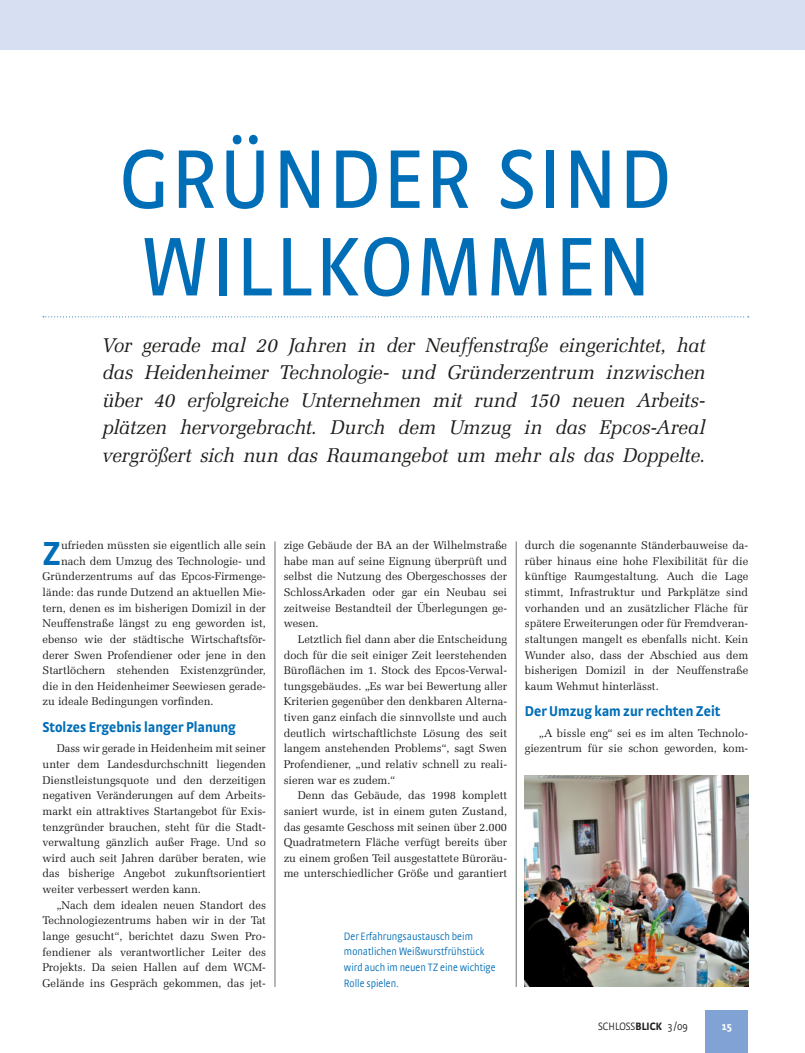
<style>
.page{position:relative;width:805px;height:1053px;background:#fff}
.page>*{position:absolute;margin:0;border:0;box-sizing:border-box;transform-origin:0 0}
.t1{font:87.5px/87.5px "Strada Cond";letter-spacing:.03em;color:#006eb7}
.t2{font:700 35.12px "Strada Cond";color:#006eb7}
.t3{font:italic 20px/27.5px "Zapf Elliptical 711 BT";letter-spacing:-.005em;color:#1d1d1b;text-align:justify}
.t4{font:700 15px "Strada Cond";color:#006eb7}
.t5{font:11.25px/15.6px "Zapf Elliptical 711 BT";color:#1d1d1b;text-align:justify}
.t6{font:300 11.25px/15.6px "Strada Cond";color:#006eb7}
.t7{font:300 11.25px "Strada Cond";color:#1d1d1b}
.t8{font:700 11.25px "Strada Cond";color:#fff}
.s1{font-weight:700}
</style>
<div class="page">
<div style="left:705px;top:1010px;width:43px;height:42px;background:#81a2d5"></div>
<hr style="left:275px;top:541px;width:1px;height:445px;background:#1d1d1b">
<hr style="left:515px;top:541px;width:1px;height:445px;background:#1d1d1b">
<svg style="left:43px;top:316px;width:705px;height:1px"></svg>
<img style="left:524px;top:775px;width:224px;height:211px">
<div style="left:0;top:0;width:804px;height:50px;background:#d7dff2"></div>
<p class="t1" style="left:120px;top:143px;width:552px">GRÜNDER SIND<br>WILLKOMMEN</p>
<p class="t3" style="left:103px;top:331px;width:604px">Vor gerade mal 20 Jahren in der Neuffenstraße eingerichtet, hat das Heidenheimer Technologie- und Gründerzentrum inzwischen über 40 erfolgreiche Unternehmen mit rund 150 neuen Arbeits&shy;plätzen hervorgebracht. Durch dem Umzug in das Epcos-Areal vergrößert sich nun das Raumangebot um mehr als das Doppelte.</p>
<p class="t2" style="left:43px;top:539px;width:20px">Z</p>
<p class="t5" style="left:61px;top:537px;width:206px">ufrieden müssten sie eigentlich alle sein</p>
<p class="t5" style="left:61px;top:553px;width:206px">nach dem Umzug des Technologie- und</p>
<p class="t5" style="left:43px;top:568px;width:225px">Gründerzentrums auf das Epcos-Firmenge-</p>
<p class="t5" style="left:43px;top:584px;width:225px">lände: das runde Dutzend an aktuellen Mie-</p>
<p class="t5" style="left:43px;top:600px;width:225px">tern, denen es im bisherigen Domizil in der</p>
<p class="t5" style="left:43px;top:615px;width:225px">Neuffenstraße längst zu eng geworden ist,</p>
<p class="t5" style="left:43px;top:631px;width:225px">ebenso wie der städtische Wirtschaftsför-</p>
<p class="t5" style="left:43px;top:646px;width:225px">derer Swen Profendiener oder jene in den</p>
<p class="t5" style="left:43px;top:662px;width:225px">Startlöchern stehenden Existenzgründer,</p>
<p class="t5" style="left:43px;top:678px;width:225px">die in den Heidenheimer Seewiesen gerade-</p>
<p class="t5" style="left:43px;top:693px;width:172px">zu ideale Bedingungen vorfinden.</p>
<p class="t4" style="left:43px;top:720px;width:195px">Stolzes Ergebnis langer Planung</p>
<p class="t5" style="left:57px;top:740px;width:211px">Dass wir gerade in Heidenheim mit seiner</p>
<p class="t5" style="left:43px;top:756px;width:225px">unter dem Landesdurchschnitt liegenden</p>
<p class="t5" style="left:43px;top:771px;width:225px">Dienstleistungsquote und den derzeitigen</p>
<p class="t5" style="left:43px;top:787px;width:225px">negativen Veränderungen auf dem Arbeits-</p>
<p class="t5" style="left:43px;top:803px;width:225px">markt ein attraktives Startangebot für Exis-</p>
<p class="t5" style="left:43px;top:818px;width:225px">tenzgründer brauchen, steht für die Stadt-</p>
<p class="t5" style="left:43px;top:834px;width:225px">verwaltung gänzlich außer Frage. Und so</p>
<p class="t5" style="left:43px;top:850px;width:225px">wird auch seit Jahren darüber beraten, wie</p>
<p class="t5" style="left:43px;top:865px;width:225px">das bisherige Angebot zukunftsorientiert</p>
<p class="t5" style="left:43px;top:881px;width:160px">weiter verbessert werden kann.</p>
<p class="t5" style="left:57px;top:896px;width:211px">„Nach dem idealen neuen Standort des</p>
<p class="t5" style="left:43px;top:912px;width:225px">Technologiezentrums haben wir in der Tat</p>
<p class="t5" style="left:43px;top:928px;width:225px">lange gesucht“, berichtet dazu Swen Pro-</p>
<p class="t5" style="left:43px;top:943px;width:225px">fendiener als verantwortlicher Leiter des</p>
<p class="t5" style="left:43px;top:959px;width:225px">Projekts. Da seien Hallen auf dem WCM-</p>
<p class="t5" style="left:43px;top:975px;width:225px">Gelände ins Gespräch gekommen, das jet-</p>
<p class="t5" style="left:283px;top:537px;width:225px">zige Gebäude der BA an der Wilhelmstraße</p>
<p class="t5" style="left:283px;top:553px;width:225px">habe man auf seine Eignung überprüft und</p>
<p class="t5" style="left:283px;top:568px;width:225px">selbst die Nutzung des Obergeschosses der</p>
<p class="t5" style="left:283px;top:584px;width:225px">Schloss Arkaden oder gar ein Neubau sei</p>
<p class="t5" style="left:283px;top:600px;width:225px">zeitweise Bestandteil der Überlegungen ge-</p>
<p class="t5" style="left:283px;top:615px;width:36px">wesen.</p>
<p class="t5" style="left:298px;top:631px;width:211px">Letztlich fiel dann aber die Entscheidung</p>
<p class="t5" style="left:283px;top:646px;width:225px">doch für die seit einiger Zeit leerstehenden</p>
<p class="t5" style="left:283px;top:662px;width:225px">Büroflächen im 1. Stock des Epcos-Verwal-</p>
<p class="t5" style="left:283px;top:678px;width:225px">tungsgebäudes. „Es war bei Bewertung aller</p>
<p class="t5" style="left:283px;top:693px;width:225px">Kriterien gegenüber den denkbaren Alterna-</p>
<p class="t5" style="left:283px;top:709px;width:225px">tiven ganz einfach die sinnvollste und auch</p>
<p class="t5" style="left:283px;top:725px;width:225px">deutlich wirtschaftlichste Lösung des seit</p>
<p class="t5" style="left:283px;top:740px;width:225px">langem anstehenden Problems“, sagt Swen</p>
<p class="t5" style="left:283px;top:756px;width:225px">Profendiener, „und relativ schnell zu reali-</p>
<p class="t5" style="left:283px;top:771px;width:113px">sieren war es zudem.“</p>
<p class="t5" style="left:298px;top:787px;width:211px">Denn das Gebäude, das 1998 komplett</p>
<p class="t5" style="left:283px;top:803px;width:225px">saniert wurde, ist in einem guten Zustand,</p>
<p class="t5" style="left:283px;top:818px;width:225px">das gesamte Geschoss mit seinen über 2.000</p>
<p class="t5" style="left:283px;top:834px;width:225px">Quadratmetern Fläche verfügt bereits über</p>
<p class="t5" style="left:283px;top:850px;width:225px">zu einem großen Teil ausgestattete Büroräu-</p>
<p class="t5" style="left:283px;top:865px;width:225px">me unterschiedlicher Größe und garantiert</p>
<p class="t5" style="left:524px;top:537px;width:225px">durch die sogenannte Ständerbauweise da&shy;rüber hinaus eine hohe Flexibilität für die künftige Raumgestaltung. Auch die Lage stimmt, Infrastruktur und Parkplätze sind vorhanden und an zusätzlicher Fläche für spätere Erweiterungen oder für Fremdveran&shy;staltungen mangelt es ebenfalls nicht. Kein Wunder also, dass der Abschied aus dem bisherigen Domizil in der Neuffenstraße kaum Wehmut hinterlässt.</p>
<p class="t4" style="left:524px;top:705px;width:197px">Der Umzug kam zur rechten Zeit</p>
<p class="t5" style="left:524px;top:725px;width:225px;text-align:right">„A bissle eng“ sei es im alten Technolo&shy;giezentrum für sie schon geworden, kom-</p>
<p class="t6" style="left:344px;top:929px;width:153px">Der Erfahrungsaustausch beim monatlichen Weißwurstfrühstück wird auch im neuen TZ eine wichtige<br>Rolle spielen.</p>
<p class="t7" style="left:598px;top:1021px;width:91px">SCHLOSS<span class="s1">BLICK</span> 3 /09</p>
<p class="t8" style="left:721px;top:1021px;width:11px">15</p>
</div>
